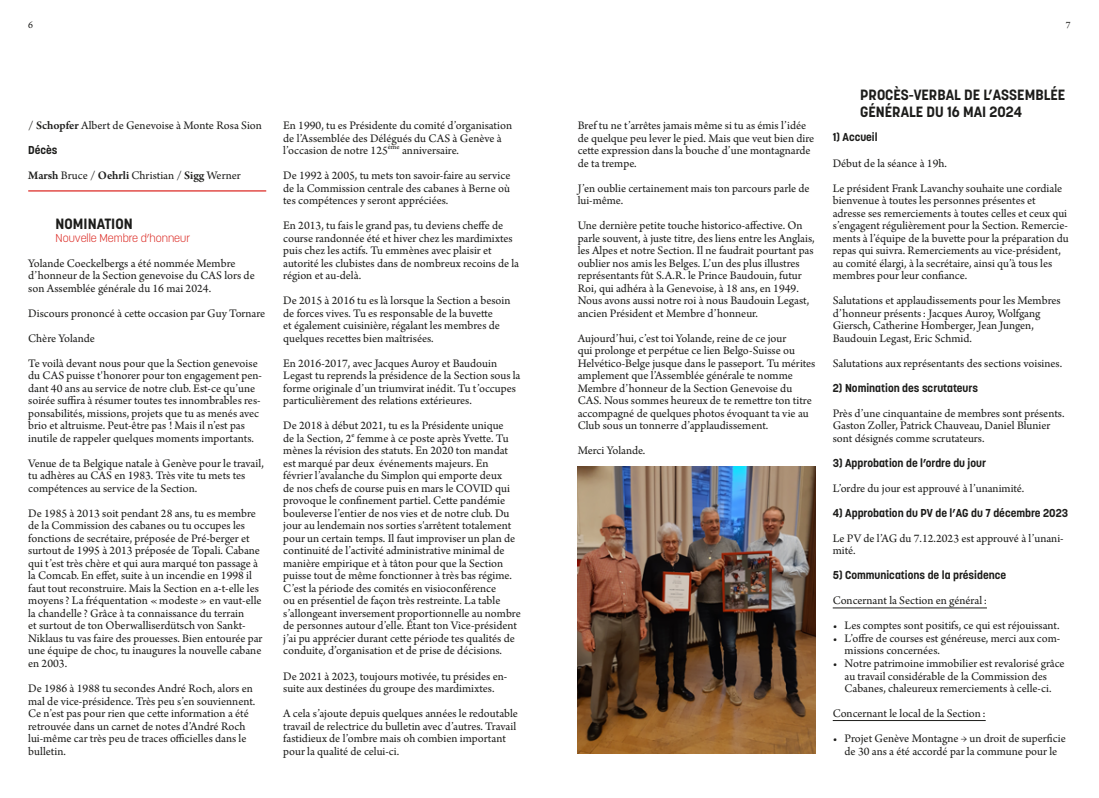
<style>
.page{position:relative;width:1099px;height:798px;background:#fff}
.page>*{position:absolute;margin:0;border:0;box-sizing:border-box;transform-origin:0 0}
.t1{font:700 14.75px/17px "Korolev";color:#1d1d1b}
.t2{font:12.12px/12.5px "Arno Pro";color:#1d1d1b}
.t3{font:700 11.38px "Korolev";color:#1d1d1b}
.t4{font:300 11.38px "Korolev";color:#dc2a24}
.t5{font:10.25px "Arno Pro";color:#1d1d1b}
.s1{font-weight:600}
</style>
<div class="page">
<hr style="left:28px;top:190px;width:238px;height:1px;background:#dc2a24">
<hr style="left:832px;top:607px;width:154px;height:1px;background:#1d1d1b">
<hr style="left:832px;top:720px;width:153px;height:1px;background:#1d1d1b">
<img style="left:577px;top:466px;width:238px;height:287px">
<p class="t5" style="left:28px;top:19px;width:6px">6</p>
<p class="t5" style="left:1065px;top:19px;width:6px">7</p>
<p class="t2" style="left:28px;top:120px;width:235px">/ <span class="s1">Schopfer</span> Albert de Genevoise à Monte Rosa Sion</p>
<p class="t3" style="left:28px;top:143px;width:31px">Décès</p>
<p class="t2" style="left:28px;top:170px;width:214px"><span class="s1">Marsh</span> Bruce / <span class="s1">Oehrli</span> Christian / <span class="s1">Sigg</span> Werner</p>
<p class="t1" style="left:56px;top:215px;width:78px">NOMINATION</p>
<p class="t4" style="left:56px;top:231px;width:136px">Nouvelle Membre d’honneur</p>
<p class="t2" style="left:28px;top:257px;width:228px">Yolande Coeckelbergs a été nommée Membre d’honneur de la Section genevoise du CAS lors de son Assemblée générale du 16 mai 2024.</p>
<p class="t2" style="left:28px;top:301px;width:239px;line-height:25px">Discours prononcé à cette occasion par Guy Tornare<br>Chère Yolande<br>Te voilà devant nous pour que la Section genevoise</p>
<p class="t2" style="left:28px;top:370px;width:235px">du CAS puisse t'honorer pour ton engagement pen&shy;dant 40 ans au service de notre club. Est-ce qu’une soirée suffira à résumer toutes tes innombrables res&shy;ponsabilités, missions, projets que tu as menés avec brio et altruisme. Peut-être pas ! Mais il n’est pas inutile de rappeler quelques moments importants.</p>
<p class="t2" style="left:28px;top:457px;width:237px">Venue de ta Belgique natale à Genève pour le travail, tu adhères au CAS en 1983. Très vite tu mets tes compétences au service de la Section.</p>
<p class="t2" style="left:28px;top:507px;width:236px">De 1985 à 2013 soit pendant 28 ans, tu es membre de la Commission des cabanes ou tu occupes les fonctions de secrétaire, préposée de Pré-berger et surtout de 1995 à 2013 préposée de Topali. Cabane qui t’est très chère et qui aura marqué ton passage à la Comcab. En effet, suite à un incendie en 1998 il faut tout reconstruire. Mais la Section en a-t-elle les moyens? La fréquentation «modeste» en vaut-elle la chandelle ? Grâce à ta connaissance du terrain<br>et surtout de ton Oberwalliserdütsch von Sankt-Niklaus tu vas faire des prouesses. Bien entourée par une équipe de choc, tu inaugures la nouvelle cabane en 2003.</p>
<p class="t2" style="left:28px;top:682px;width:229px">De 1986 à 1988 tu secondes André Roch, alors en mal de vice-présidence. Très peu s’en souviennent.<br>Ce n’est pas pour rien que cette information a été retrouvée dans un carnet de notes d’André Roch lui-même car très peu de traces officielles dans le bulletin.</p>
<p class="t2" style="left:283px;top:120px;width:230px">En 1990, tu es Présidente du comité d’organisation de l’Assemblée des Délégués du CAS à Genève à l’occasion de notre 125<sup>ème</sup> anniversaire.</p>
<p class="t2" style="left:283px;top:170px;width:229px;text-align:justify">De 1992 à 2005, tu mets ton savoir-faire au service de la Commission centrale des cabanes à Berne où tes compétences y seront appréciées.</p>
<p class="t2" style="left:283px;top:220px;width:237px">En 2013, tu fais le grand pas, tu deviens cheffe de course randonnée été et hiver chez les mardimixtes puis chez les actifs. Tu emmènes avec plaisir et autorité les clubistes dans de nombreux recoins de la région et au-delà.</p>
<p class="t2" style="left:283px;top:295px;width:229px">De 2015 à 2016 tu es là lorsque la Section a besoin de forces vives. Tu es responsable de la buvette<br>et également cuisinière, régalant les membres de quelques recettes bien maîtrisées.</p>
<p class="t2" style="left:283px;top:357px;width:239px">En 2016-2017, avec Jacques Auroy et Baudouin Legast tu reprends la présidence de la Section sous la forme originale d’un triumvirat inédit. Tu t’occupes particulièrement des relations extérieures.</p>
<p class="t2" style="left:283px;top:420px;width:239px">De 2018 à début 2021, tu es la Présidente unique<br>de la Section, 2<sup>e</sup> femme à ce poste après Yvette. Tu mènes la révision des statuts. En 2020 ton mandat est marqué par deux événements majeurs. En février l’avalanche du Simplon qui emporte deux<br>de nos chefs de course puis en mars le COVID qui provoque le confinement partiel. Cette pandémie bouleverse l’entier de nos vies et de notre club. Du jour au lendemain nos sorties s'arrêtent totalement pour un certain temps. Il faut improviser un plan de continuité de l’activité administrative minimal de manière empirique et à tâton pour que la Section puisse tout de même fonctionner à très bas régime.<br>C’est la période des comités en visioconférence<br>ou en présentiel de façon très restreinte. La table s’allongeant inversement proportionnelle au nombre de personnes autour d’elle. Étant ton Vice-président j’ai pu apprécier durant cette période tes qualités de conduite, d’organisation et de prise de décisions.</p>
<p class="t2" style="left:283px;top:670px;width:225px">De 2021 à 2023, toujours motivée, tu présides en&shy;suite aux destinées du groupe des mardimixtes.</p>
<p class="t2" style="left:283px;top:707px;width:236px">A cela s’ajoute depuis quelques années le redoutable travail de relectrice du bulletin avec d’autres. Travail fastidieux de l’ombre mais oh combien important pour la qualité de celui-ci.</p>
<p class="t2" style="left:577px;top:120px;width:238px">Bref tu ne t’arrêtes jamais même si tu as émis l’idée de quelque peu lever le pied. Mais que veut bien dire cette expression dans la bouche d’une montagnarde de ta trempe.</p>
<p class="t2" style="left:577px;top:182px;width:233px">J’en oublie certainement mais ton parcours parle de lui-même.</p>
<p class="t2" style="left:577px;top:220px;width:238px">Une dernière petite touche historico-affective. On parle souvent, à juste titre, des liens entre les Anglais, les Alpes et notre Section. Il ne faudrait pourtant pas oublier nos amis les Belges. L’un des plus illustres représentants fût S.A.R. le Prince Baudouin, futur Roi, qui adhéra à la Genevoise, à 18 ans, en 1949.<br>Nous avons aussi notre roi à nous Baudouin Legast, ancien Président et Membre d’honneur.</p>
<p class="t2" style="left:577px;top:332px;width:239px">Aujourd’hui, c’est toi Yolande, reine de ce jour<br>qui prolonge et perpétue ce lien Belgo-Suisse ou Helvético-Belge jusque dans le passeport. Tu mérites amplement que l’Assemblée générale te nomme Membre d’honneur de la Section Genevoise du CAS. Nous sommes heureux de te remettre ton titre accompagné de quelques photos évoquant ta vie au Club sous un tonnerre d’applaudissement.</p>
<p class="t2" style="left:577px;top:445px;width:69px">Merci Yolande.</p>
<p class="t1" style="left:860px;top:86px;width:206px">PROCÈS-VERBAL DE L’ASSEMBLÉE<br>GÉNÉRALE DU 16 MAI 2024</p>
<p class="t3" style="left:832px;top:130px;width:46px">1) Accueil</p>
<p class="t2" style="left:832px;top:151px;width:231px;line-height:25px">Début de la séance à 19h.<br>Le président Frank Lavanchy souhaite une cordiale</p>
<p class="t2" style="left:832px;top:195px;width:237px">bienvenue à toutes les personnes présentes et adresse ses remerciements à toutes celles et ceux qui s’engagent régulièrement pour la Section. Remercie&shy;ments à l’équipe de la buvette pour la préparation du repas qui suivra. Remerciements au vice-président, au comité élargi, à la secrétaire, ainsi qu’à tous les membres pour leur confiance.</p>
<p class="t2" style="left:832px;top:295px;width:229px">Salutations et applaudissements pour les Membres d’honneur présents: Jacques Auroy, Wolfgang Giersch, Catherine Homberger, Jean Jungen, Baudouin Legast, Eric Schmid.</p>
<p class="t2" style="left:832px;top:357px;width:231px">Salutations aux représentants des sections voisines.</p>
<p class="t3" style="left:832px;top:380px;width:147px">2) Nomination des scrutateurs</p>
<p class="t2" style="left:832px;top:407px;width:233px">Près d’une cinquantaine de membres sont présents.<br>Gaston Zoller, Patrick Chauveau, Daniel Blunier sont désignés comme scrutateurs.</p>
<p class="t3" style="left:832px;top:455px;width:155px">3) Approbation de l’ordre du jour</p>
<p class="t2" style="left:832px;top:482px;width:193px">L’ordre du jour est approuvé à l’unanimité.</p>
<p class="t3" style="left:832px;top:505px;width:237px">4) Approbation du PV de l’AG du 7 décembre 2023</p>
<p class="t2" style="left:832px;top:532px;width:232px">Le PV de l’AG du 7.12.2023 est approuvé à l’unani&shy;mité.</p>
<p class="t3" style="left:832px;top:568px;width:175px">5) Communications de la présidence</p>
<p class="t2" style="left:832px;top:595px;width:156px">Concernant la Section en général:</p>
<p class="t2" style="left:832px;top:620px;width:228px">• Les comptes sont positifs, ce qui est réjouissant.</p>
<p class="t2" style="left:844px;top:632px;width:217px;text-indent:-12px">• L’offre de courses est généreuse, merci aux com&shy;missions concernées.</p>
<p class="t2" style="left:832px;top:657px;width:233px;text-align:center">• Notre patrimoine immobilier est revalorisé grâce au travail considérable de la Commission des<br>Cabanes, chaleureux remerciements à celle-ci.</p>
<p class="t2" style="left:832px;top:707px;width:154px">Concernant le local de la Section:</p>
<p class="t2" style="left:832px;top:732px;width:234px;text-align:center">• Projet Genève Montagne → un droit de superficie de 30 ans a été accordé par la commune pour le</p>
</div>
